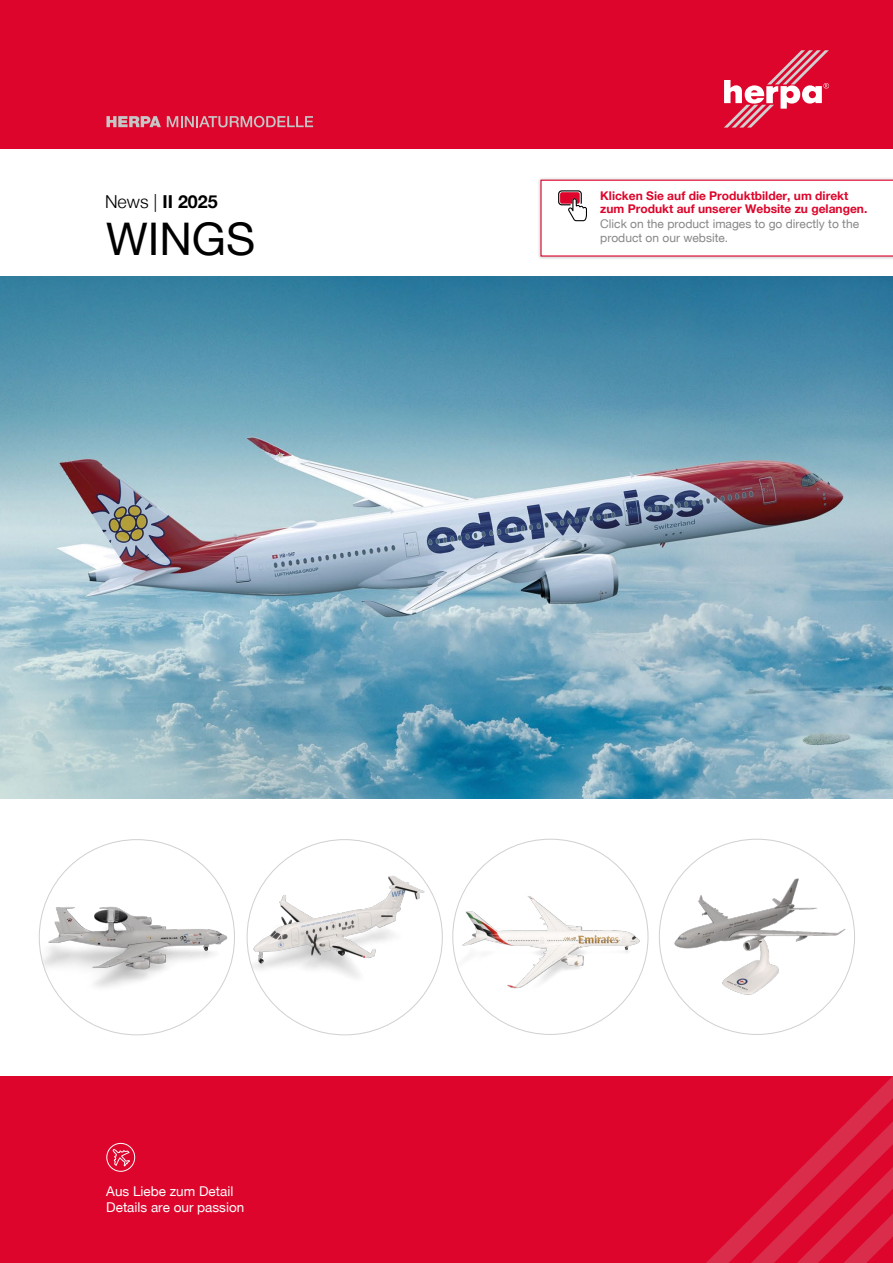
<style>
.page{position:relative;width:893px;height:1263px;background:#fff}
.page>*{position:absolute;margin:0;border:0;box-sizing:border-box;transform-origin:0 0}
.t1{font:45px "Helvetica Neue";color:#000}
.t2{font:700 17.85px "Helvetica Neue";color:#000}
.t3{font:13.5px/16.2px "Helvetica Neue";color:#fff}
.t4{font:700 12px/13.5px "Helvetica Neue";color:#dd052b}
.t5{font:12px "Helvetica Neue";color:#878787}
.s1{font-weight:300}
</style>
<div class="page">
<div style="left:0;top:1076px;width:893px;height:187px;background:#dd052b"></div>
<div style="left:0;top:0;width:893px;height:149px;background:#dd052b"></div>
<svg style="left:706px;top:1076px;width:187px;height:187px"></svg>
<svg style="left:724px;top:50px;width:105px;height:78px"></svg>
<div style="left:106px;top:1143px;width:29px;height:29px;border:1px solid #fff;border-radius:50%"></div>
<svg style="left:113px;top:1149px;width:17px;height:17px"></svg>
<svg style="left:106px;top:116px;width:55px;height:11px"></svg>
<svg style="left:167px;top:116px;width:146px;height:11px"></svg>
<img style="left:0;top:276px;width:893px;height:523px">
<img style="left:39px;top:864px;width:195px;height:147px">
<img style="left:247px;top:849px;width:195px;height:142px">
<img style="left:453px;top:868px;width:195px;height:147px">
<img style="left:659px;top:872px;width:195px;height:130px">
<div style="left:537px;top:176px;width:356px;height:84px;background:#000;opacity:.25"></div>
<svg style="left:540px;top:180px;width:353px;height:77px"></svg>
<p class="t4" style="left:600px;top:189px;width:269px">Klicken Sie auf die Produktbilder, um direkt zum Produkt auf unserer Website zu gelangen.</p>
<p class="t5" style="left:600px;top:216px;width:260px">Click on the product images to go directly to the</p>
<h2 class="t2" style="left:105px;top:187px;width:114px"><span class="s1">News |</span> II 2025</h2>
<h1 class="t1" style="left:106px;top:212px;width:151px">WINGS</h1>
<p class="t5" style="left:600px;top:231px;width:130px">product on our website.</p>
<p class="t3" style="left:106px;top:1183px;width:140px">Aus Liebe zum Detail<br>Details are our passion</p>
</div>
